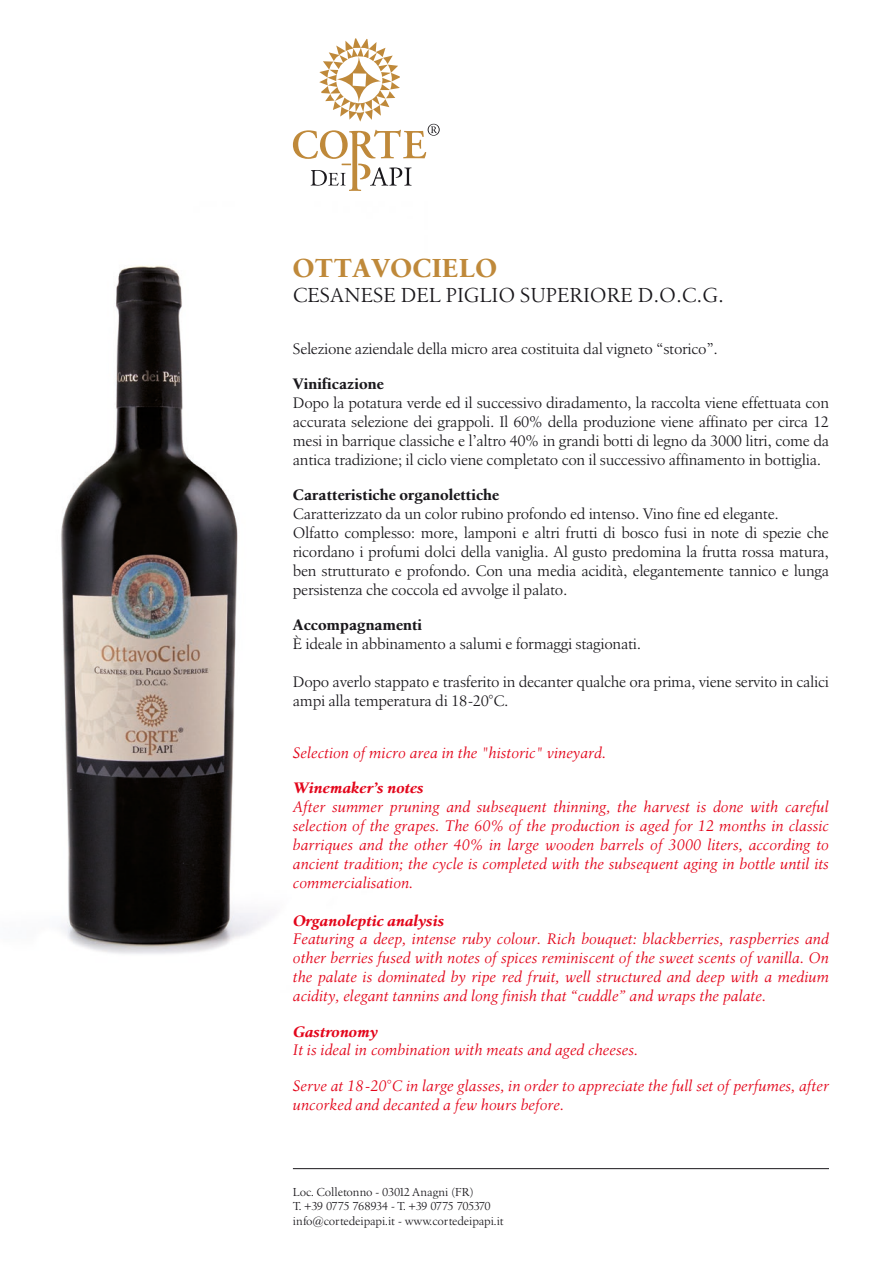
<style>
.page{position:relative;width:893px;height:1263px;background:#fff}
.page>*{position:absolute;margin:0;border:0;box-sizing:border-box;transform-origin:0 0}
.t1{font:700 27px "Birka";color:#bf893a}
.t2{font:21px "Birka";color:#1a181c}
.t3{font:15.75px/18.9px "Birka";letter-spacing:-.015em;color:#1a181c}
.t4{font:italic 15.75px/18.9px "Birka";color:#e3061b;text-align:justify}
.t5{font:700 15.75px "Birka";letter-spacing:-.015em;color:#1a181c}
.t6{font:italic 700 15.75px "Birka";color:#e3061b}
.t7{font:12px/14.4px "Birka";letter-spacing:-.01em;color:#1a181c}
</style>
<div class="page">
<img style="left:61px;top:265px;width:210px;height:689px">
<svg style="left:293px;top:38px;width:147px;height:153px"></svg>
<hr style="left:293px;top:1168px;width:536px;height:1px;background:#1a181c">
<h1 class="t1" style="left:293px;top:252px;width:206px">OTTAVOCIELO</h1>
<h2 class="t2" style="left:293px;top:283px;width:432px">CESANESE DEL PIGLIO SUPERIORE D.O.C.G.</h2>
<p class="t3" style="left:293px;top:339px;width:426px">Selezione aziendale della micro area costituita dal vigneto “storico”.</p>
<p class="t5" style="left:293px;top:375px;width:93px">Vinificazione</p>
<p class="t3" style="left:293px;top:394px;width:538px;text-align:justify">Dopo la potatura verde ed il successivo diradamento, la raccolta viene effettuata con accurata selezione dei grappoli. Il 60% della produzione viene affinato per circa 12 mesi in barrique classiche e l’altro 40% in grandi botti di legno da 3000 litri, come da antica tradizione; il ciclo viene completato con il successivo affinamento in bottiglia.</p>
<p class="t5" style="left:293px;top:486px;width:208px">Caratteristiche organolettiche</p>
<p class="t3" style="left:293px;top:505px;width:538px">Caratterizzato da un color rubino profondo ed intenso. Vino fine ed elegante.<br>Olfatto complesso: more, lamponi e altri frutti di bosco fusi in note di spezie che ricordano i profumi dolci della vaniglia. Al gusto predomina la frutta rossa matura, ben strutturato e profondo. Con una media acidità, elegantemente tannico e lunga persistenza che coccola ed avvolge il palato.</p>
<p class="t5" style="left:293px;top:616px;width:131px">Accompagnamenti</p>
<p class="t3" style="left:293px;top:634px;width:350px">È ideale in abbinamento a salumi e formaggi stagionati.</p>
<p class="t3" style="left:293px;top:672px;width:538px">Dopo averlo stappato e trasferito in decanter qualche ora prima, viene servito in calici ampi alla temperatura di 18-20°C.</p>
<p class="t4" style="left:293px;top:743px;width:315px">Selection of micro area in the "historic" vineyard.</p>
<p class="t6" style="left:293px;top:779px;width:132px">Winemaker’s notes</p>
<p class="t4" style="left:293px;top:797px;width:538px">After summer pruning and subsequent thinning, the harvest is done with careful selection of the grapes. The 60% of the production is aged for 12 months in classic barriques and the other 40% in large wooden barrels of 3000 liters, according to ancient tradition; the cycle is completed with the subsequent aging in bottle until its commercialisation.</p>
<p class="t6" style="left:293px;top:911px;width:153px">Organoleptic analysis</p>
<p class="t4" style="left:293px;top:930px;width:538px">Featuring a deep, intense ruby colour. Rich bouquet: blackberries, raspberries and other berries fused with notes of spices reminiscent of the sweet scents of vanilla. On the palate is dominated by ripe red fruit, well structured and deep with a medium acidity, elegant tannins and long finish that “cuddle” and wraps the palate.</p>
<p class="t6" style="left:293px;top:1022px;width:86px">Gastronomy</p>
<p class="t4" style="left:293px;top:1041px;width:347px">It is ideal in combination with meats and aged cheeses.</p>
<p class="t4" style="left:293px;top:1076px;width:538px">Serve at 18-20°C in large glasses, in order to appreciate the full set of perfumes, after uncorked and decanted a few hours before.</p>
<p class="t7" style="left:293px;top:1185px;width:212px">Loc. Colletonno - 03012 Anagni (FR)<br>T. +39 0775 768934 - T. +39 0775 705370 info@cortedeipapi.it - www.cortedeipapi.it</p>
</div>
